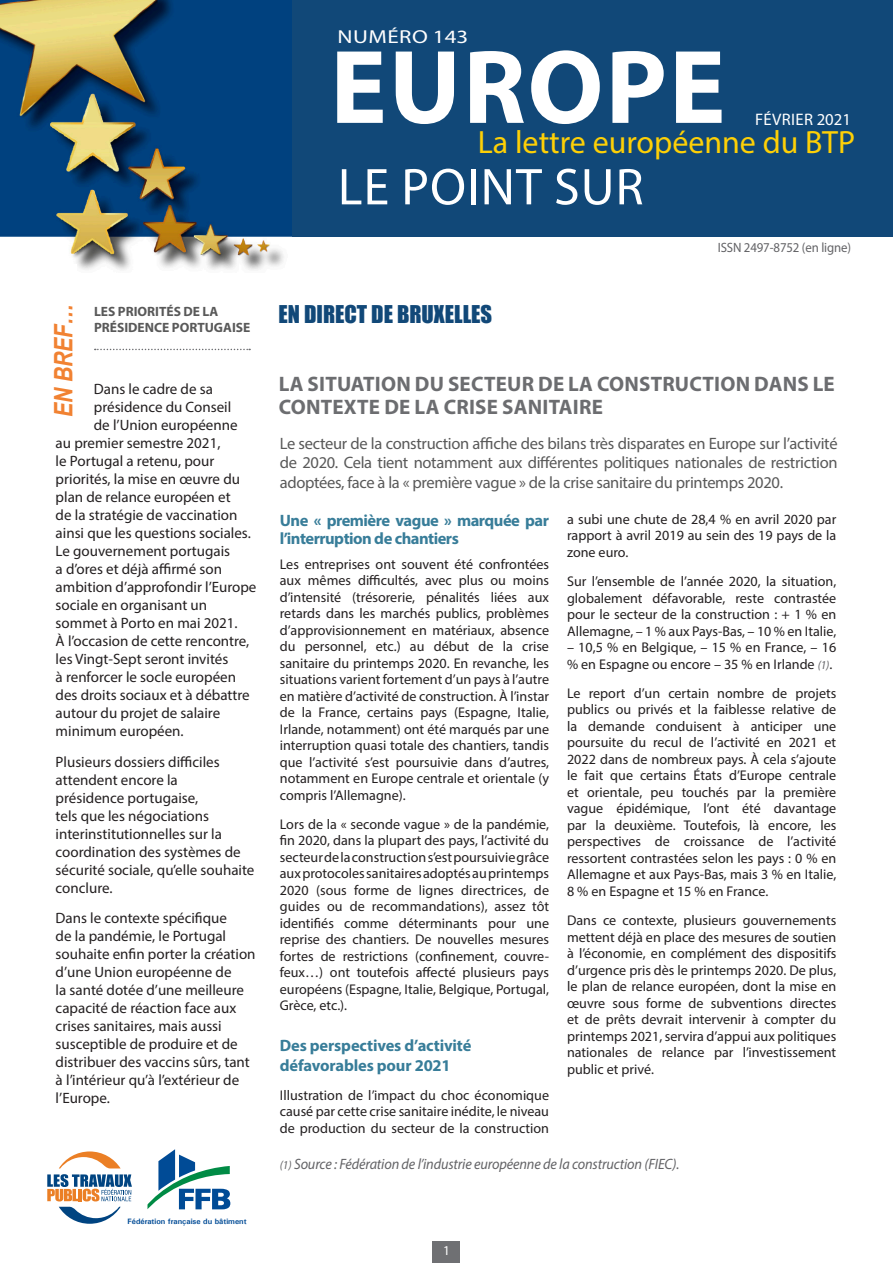
<style>
.page{position:relative;width:893px;height:1263px;background:#fff}
.page>*{position:absolute;margin:0;border:0;box-sizing:border-box;transform-origin:0 0}
.Corps_2{font:700 105.75px "Myriad Pro";letter-spacing:.02em;color:#fff}
.Titre_2{font:52.2px "Myriad Pro";letter-spacing:.02em;color:#fff}
.Corps_1_bleu{font:32.25px "Myriad Pro";color:#fed006}
.EN_BREF{font:italic 700 25.5px "Arial Narrow";color:#f18232}
.Titre{font:22.5px "Impact";color:#114878}
.t1{font:700 21px/22.5px "Myriad Pro";letter-spacing:.01em;color:#6c6d70}
.t2{font:18.75px "Myriad Pro";letter-spacing:.02em;color:#fff;scale:1.22 1}
.t3{font:16.65px "Myriad Pro";letter-spacing:.02em;color:#fff}
.t4{font:16.5px/19.5px "Myriad Pro";letter-spacing:-.02em;color:#595959;text-align:justify}
.t5{font:700 16.5px/18px "Myriad Pro";letter-spacing:-.03em;color:#387d99}
.t6{font:700 16.5px/19.5px "Myriad Pro";letter-spacing:-.01em;color:#387d99}
.t7{font:15px/18px "Myriad Pro";color:#231f20}
.Texte_puce{font:italic 15px "Myriad Pro";letter-spacing:-.01em;color:#636366;scale:.95 1}
.t8{font:14.1px/16.5px "Myriad Pro";color:#231f20;text-align:justify}
.t9{font:700 13.5px/16.5px "Myriad Pro";color:#595959}
.Texte_puce-2{font:13.5px "Myriad Pro";letter-spacing:-.01em;color:#636366;scale:.95 1}
.t10{font:13.5px "Myriad Pro";color:#fff}
.t11{font:700 7.8px "Univers";color:#004b96}
.s1{font-style:italic;font-size:12px;color:#636366}
.s2{font-size:12px}
</style>
<div class="page">
<div style="left:291px;top:0;width:602px;height:236px;background:#114878"></div>
<svg style="left:147px;top:1149px;width:83px;height:60px"></svg>
<svg style="left:47px;top:1174px;width:85px;height:27px"></svg>
<svg style="left:59px;top:1151px;width:62px;height:17px"></svg>
<svg style="left:59px;top:1207px;width:62px;height:17px"></svg>
<img style="left:0;top:0;width:291px;height:270px">
<div style="left:433px;top:1242px;width:27px;height:21px;background:#6f7073"></div>
<div style="left:50px;top:264px;width:27px;height:153px;background:#fff"></div>
<svg style="left:95px;top:349px;width:155px;height:1px"></svg>
<p class="t2" style="left:338px;top:25px;width:109px">NUMÉRO 143</p>
<p class="Corps_2" style="left:330px;top:18px;width:397px">EUROPE</p>
<p class="t3" style="left:755px;top:109px;width:97px">FÉVRIER 2021</p>
<p class="Corps_1_bleu" style="left:478px;top:123px;width:379px">La lettre européenne du BTP</p>
<p class="Titre_2" style="left:338px;top:155px;width:307px">LE POINT SUR</p>
<p class="Texte_puce-2" style="left:718px;top:239px;width:142px">ISSN 2497-8752 (en ligne)</p>
<p class="t9" style="left:94px;top:302px;width:158px">LES PRIORITÉS DE LA<br>PRÉSIDENCE PORTUGAISE</p>
<p class="EN_BREF" style="left:44px;top:417px;width:114px;rotate:-90deg">EN BREF…</p>
<p class="Titre" style="left:279px;top:297px;width:215px">EN DIRECT DE BRUXELLES</p>
<p class="t1" style="left:279px;top:372px;width:558px">LA SITUATION DU SECTEUR DE LA CONSTRUCTION DANS LE<br>CONTEXTE DE LA CRISE SANITAIRE</p>
<p class="t4" style="left:280px;top:433px;width:559px">Le secteur de la construction affiche des bilans très disparates en Europe sur l’activité de 2020. Cela tient notamment aux différentes politiques nationales de restriction adoptées, face à la « première vague » de la crise sanitaire du printemps 2020.</p>
<p class="t7" style="left:94px;top:379px;width:121px">Dans le cadre de sa</p>
<p class="t7" style="left:94px;top:397px;width:139px">présidence du Conseil</p>
<p class="t7" style="left:94px;top:415px;width:145px">de l’Union européenne</p>
<p class="t7" style="left:56px;top:433px;width:166px">au premier semestre 2021,</p>
<p class="t7" style="left:56px;top:451px;width:160px">le Portugal a retenu, pour</p>
<p class="t7" style="left:56px;top:469px;width:186px">priorités, la mise en œuvre du</p>
<p class="t7" style="left:56px;top:487px;width:176px">plan de relance européen et</p>
<p class="t7" style="left:56px;top:505px;width:183px">de la stratégie de vaccination</p>
<p class="t7" style="left:56px;top:523px;width:197px">ainsi que les questions sociales.</p>
<p class="t7" style="left:56px;top:541px;width:176px">Le gouvernement portugais</p>
<p class="t7" style="left:56px;top:559px;width:168px">a d’ores et déjà affirmé son</p>
<p class="t7" style="left:56px;top:577px;width:202px">ambition d’approfondir l’Europe</p>
<p class="t7" style="left:56px;top:595px;width:153px">sociale en organisant un</p>
<p class="t7" style="left:56px;top:613px;width:183px">sommet à Porto en mai 2021.</p>
<p class="t7" style="left:56px;top:631px;width:195px">À l’occasion de cette rencontre,</p>
<p class="t7" style="left:56px;top:649px;width:174px">les Vingt-Sept seront invités</p>
<p class="t7" style="left:56px;top:667px;width:182px">à renforcer le socle européen</p>
<p class="t7" style="left:56px;top:685px;width:196px">des droits sociaux et à débattre</p>
<p class="t7" style="left:56px;top:703px;width:166px">autour du projet de salaire</p>
<p class="t7" style="left:56px;top:721px;width:130px">minimum européen.</p>
<p class="t7" style="left:56px;top:752px;width:200px">Plusieurs dossiers difficiles attendent encore la<br>présidence portugaise,<br>tels que les négociations interinstitutionnelles sur la coordination des systèmes de sécurité sociale, qu’elle souhaite conclure.</p>
<p class="t7" style="left:56px;top:909px;width:201px">Dans le contexte spécifique<br>de la pandémie, le Portugal souhaite enfin porter la création d’une Union européenne de<br>la santé dotée d’une meilleure capacité de réaction face aux crises sanitaires, mais aussi susceptible de produire et de distribuer des vaccins sûrs, tant à l’intérieur qu’à l’extérieur de l’Europe.</p>
<p class="t8" style="left:567px;top:511px;width:271px">a subi une chute de 28,4 % en avril 2020 par rapport à avril 2019 au sein des 19 pays de la zone euro.</p>
<p class="t8" style="left:567px;top:573px;width:271px">Sur l’ensemble de l’année 2020, la situation, globalement défavorable, reste contrastée pour le secteur de la construction : + 1 % en Allemagne, – 1 % aux Pays-Bas, – 10 % en Italie,</p>
<p class="t8" style="left:567px;top:639px;width:271px">– 10,5 % en Belgique, – 15 % en France, – 16 % en Espagne ou encore – 35 % en Irlande <span class="s1">(1)</span>.</p>
<p class="t8" style="left:567px;top:685px;width:271px">Le report d’un certain nombre de projets publics ou privés et la faiblesse relative de la demande conduisent à anticiper une poursuite du recul de l’activité en 2021 et 2022 dans de nombreux pays. À cela s’ajoute le fait que certains États d’Europe centrale et orientale, peu touchés par la première vague épidémique, l’ont été davantage par la deuxième. Toutefois, là encore, les perspectives de croissance de l’activité ressortent contrastées selon les pays : 0 % en Allemagne et aux Pays-Bas, mais 3 % en Italie, 8 % en Espagne et 15 % en France.</p>
<p class="t8" style="left:567px;top:912px;width:271px">Dans ce contexte, plusieurs gouvernements mettent déjà en place des mesures de soutien à l’économie, en complément des dispositifs d’urgence pris dès le printemps 2020. De plus, le plan de relance européen, dont la mise en œuvre sous forme de subventions directes et de prêts devrait intervenir à compter du printemps 2021, servira d’appui aux politiques nationales de relance par l’investissement public et privé.</p>
<p class="t5" style="left:280px;top:510px;width:271px">Une « première vague » marquée par l’interruption de chantiers</p>
<p class="t8" style="left:280px;top:555px;width:271px">Les entreprises ont souvent été confrontées aux mêmes difficultés, avec plus ou moins d’intensité (trésorerie, pénalités liées aux retards dans les marchés publics, problèmes d’approvisionnement en matériaux, absence du personnel, etc.) au début de la crise sanitaire du printemps 2020. En revanche, les situations varient fortement d’un pays à l’autre en matière d’activité de construction. À l’instar de la France, certains pays (Espagne, Italie, Irlande, notamment) ont été marqués par une interruption quasi totale des chantiers, tandis que l’activité s’est poursuivie dans d’autres, notamment en Europe centrale et orientale (y compris l’Allemagne).</p>
<p class="t8" style="left:280px;top:816px;width:271px">Lors de la « seconde vague » de la pandémie, fin 2020, dans la plupart des pays, l’activité du secteur de la construction s’est poursuivie grâce aux protocoles sanitaires adoptés au printemps 2020 (sous forme de lignes directrices, de guides ou de recommandations), assez tôt identifiés comme déterminants pour une reprise des chantiers. De nouvelles mesures fortes de restrictions (confinement, couvre&shy;feux…) ont toutefois affecté plusieurs pays européens (Espagne, Italie, Belgique, Portugal, Grèce, etc.).</p>
<p class="t6" style="left:280px;top:1035px;width:193px">Des perspectives d’activité défavorables pour 2021</p>
<p class="t8" style="left:280px;top:1087px;width:271px">Illustration de l’impact du choc économique causé par cette crise sanitaire inédite, le niveau de production du secteur de la construction</p>
<p class="t11" style="left:128px;top:1216px;width:121px">Fédération française du bâtiment</p>
<p class="Texte_puce" style="left:280px;top:1155px;width:422px"><span class="s2">(1)</span> Source : Fédération de l’industrie européenne de la construction (FIEC).</p>
<p class="t10" style="left:443px;top:1242px;width:8px">1</p>
</div>
